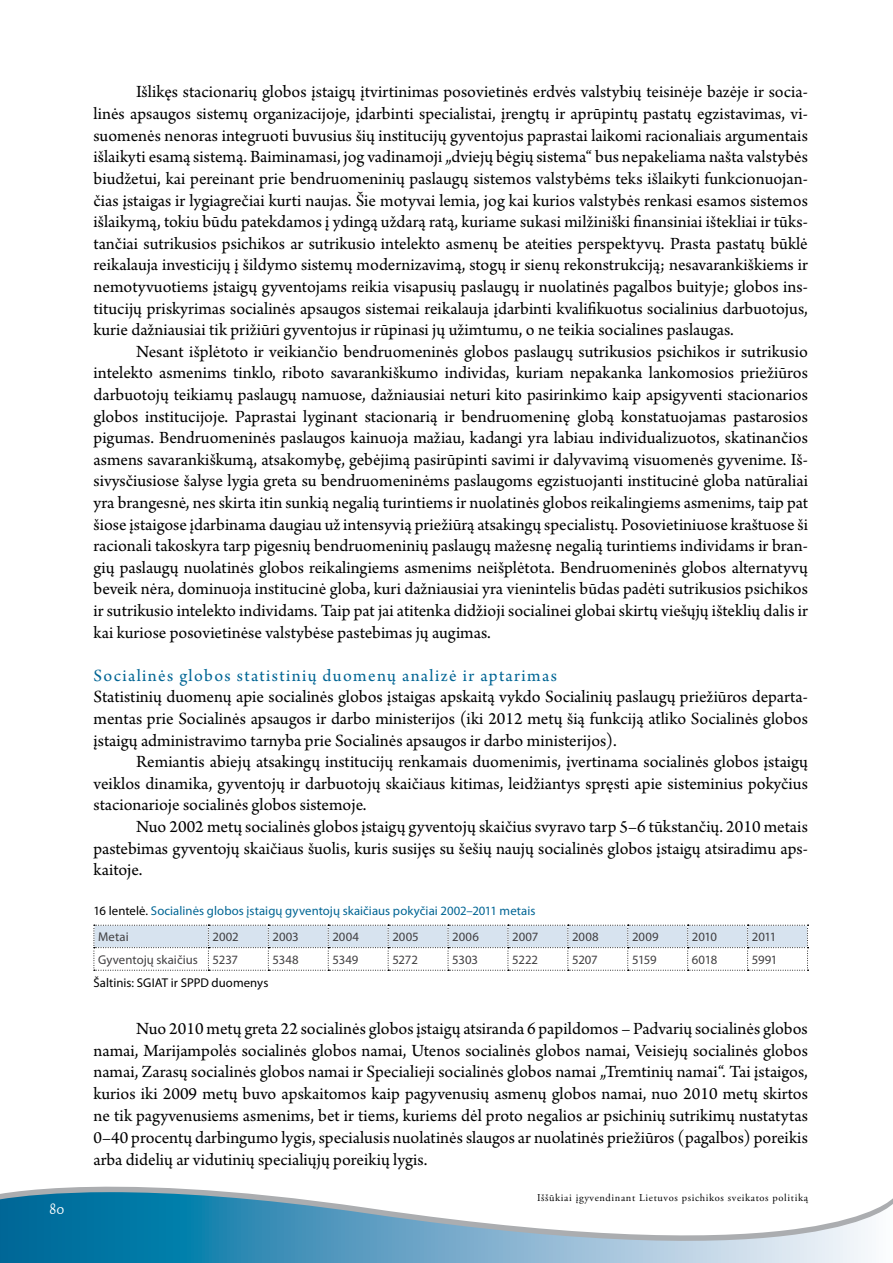
<style>
.page{position:relative;width:893px;height:1263px;background:#fff}
.page>*{position:absolute;margin:0;border:0;box-sizing:border-box;transform-origin:0 0}
.t1{font:18px/21.6px "Arno Pro";color:#000;text-align:justify}
.t2{font:18px "Arno Pro";letter-spacing:.075em;color:#006594}
.t3{font:15.75px "Calligraphic 421 BT Roman B";color:#fff}
.t4{font:12.75px "Myriad Pro";letter-spacing:-.005em;color:#414042}
.t5{font:12.75px/26.7px "Myriad Pro";letter-spacing:.005em;color:#006594}
.t6{font:12.75px "Myriad Pro";letter-spacing:.005em;color:#000}
.t7{font:10.5px "Adobe Garamond Pro";letter-spacing:.06em;color:#000}
.s1{color:#000}
.s2{color:#414042}
</style>
<div class="page">
<svg style="left:14px;top:1186px;width:213px;height:6px"></svg>
<svg style="left:0;top:1192px;width:893px;height:71px"></svg>
<svg style="left:94px;top:925px;width:714px;height:46px"></svg>
<p class="t3" style="left:49px;top:1198px;width:17px">80</p>
<p class="t1" style="left:94px;top:82px;width:716px;text-indent:43px">Išlikęs stacionarių globos įstaigų įtvirtinimas posovietinės erdvės valstybių teisinėje bazėje ir socia&shy;linės apsaugos sistemų organizacijoje, įdarbinti specialistai, įrengtų ir aprūpintų pastatų egzistavimas, vi&shy;suomenės nenoras integruoti buvusius šių institucijų gyventojus paprastai laikomi racionaliais argumentais išlaikyti esamą sistemą. Baiminamasi, jog vadinamoji „dviejų bėgių sistema“ bus nepakeliama našta valstybės biudžetui, kai pereinant prie bendruomeninių paslaugų sistemos valstybėms teks išlaikyti funkcionuojan&shy;čias įstaigas ir lygiagrečiai kurti naujas. Šie motyvai lemia, jog kai kurios valstybės renkasi esamos sistemos išlaikymą, tokiu būdu patekdamos į ydingą uždarą ratą, kuriame sukasi milžiniški finansiniai ištekliai ir tūks&shy;tančiai sutrikusios psichikos ar sutrikusio intelekto asmenų be ateities perspektyvų. Prasta pastatų būklė reikalauja investicijų į šildymo sistemų modernizavimą, stogų ir sienų rekonstrukciją; nesavarankiškiems ir nemotyvuotiems įstaigų gyventojams reikia visapusių paslaugų ir nuolatinės pagalbos buityje; globos ins&shy;titucijų priskyrimas socialinės apsaugos sistemai reikalauja įdarbinti kvalifikuotus socialinius darbuotojus, kurie dažniausiai tik prižiūri gyventojus ir rūpinasi jų užimtumu, o ne teikia socialines paslaugas.</p>
<p class="t1" style="left:94px;top:341px;width:716px;text-indent:43px">Nesant išplėtoto ir veikiančio bendruomeninės globos paslaugų sutrikusios psichikos ir sutrikusio intelekto asmenims tinklo, riboto savarankiškumo individas, kuriam nepakanka lankomosios priežiūros darbuotojų teikiamų paslaugų namuose, dažniausiai neturi kito pasirinkimo kaip apsigyventi stacionarios globos institucijoje. Paprastai lyginant stacionarią ir bendruomeninę globą konstatuojamas pastarosios pigumas. Bendruomeninės paslaugos kainuoja mažiau, kadangi yra labiau individualizuotos, skatinančios asmens savarankiškumą, atsakomybę, gebėjimą pasirūpinti savimi ir dalyvavimą visuomenės gyvenime. Iš&shy;sivysčiusiose šalyse lygia greta su bendruomeninėms paslaugoms egzistuojanti institucinė globa natūraliai yra brangesnė, nes skirta itin sunkią negalią turintiems ir nuolatinės globos reikalingiems asmenims, taip pat šiose įstaigose įdarbinama daugiau už intensyvią priežiūrą atsakingų specialistų. Posovietiniuose kraštuose ši racionali takoskyra tarp pigesnių bendruomeninių paslaugų mažesnę negalią turintiems individams ir bran&shy;gių paslaugų nuolatinės globos reikalingiems asmenims neišplėtota. Bendruomeninės globos alternatyvų beveik nėra, dominuoja institucinė globa, kuri dažniausiai yra vienintelis būdas padėti sutrikusios psichikos ir sutrikusio intelekto individams. Taip pat jai atitenka didžioji socialinei globai skirtų viešųjų išteklių dalis ir kai kuriose posovietinėse valstybėse pastebimas jų augimas.</p>
<p class="t2" style="left:94px;top:665px;width:465px">Socialinės globos statistinių duomenų analizė ir aptarimas</p>
<p class="t1" style="left:94px;top:687px;width:716px">Statistinių duomenų apie socialinės globos įstaigas apskaitą vykdo Socialinių paslaugų priežiūros departa&shy;mentas prie Socialinės apsaugos ir darbo ministerijos (iki 2012 metų šią funkciją atliko Socialinės globos įstaigų administravimo tarnyba prie Socialinės apsaugos ir darbo ministerijos).</p>
<p class="t1" style="left:94px;top:752px;width:716px;text-indent:43px">Remiantis abiejų atsakingų institucijų renkamais duomenimis, įvertinama socialinės globos įstaigų veiklos dinamika, gyventojų ir darbuotojų skaičiaus kitimas, leidžiantys spręsti apie sisteminius pokyčius stacionarioje socialinės globos sistemoje.</p>
<p class="t1" style="left:94px;top:817px;width:716px;text-indent:43px">Nuo 2002 metų socialinės globos įstaigų gyventojų skaičius svyravo tarp 5–6 tūkstančių. 2010 metais pastebimas gyventojų skaičiaus šuolis, kuris susijęs su šešių naujų socialinės globos įstaigų atsiradimu aps&shy;kaitoje.</p>
<p class="t5" style="left:98px;top:897px;width:439px;text-indent:-5px"><span class="s1">16 lentelė.</span> Socialinės globos įstaigų gyventojų skaičiaus pokyčiai 2002–2011 metais<br><span class="s2">Metai</span></p>
<p class="t4" style="left:213px;top:929px;width:28px">2002</p>
<p class="t4" style="left:273px;top:929px;width:28px">2003</p>
<p class="t4" style="left:332px;top:929px;width:28px">2004</p>
<p class="t4" style="left:392px;top:929px;width:28px">2005</p>
<p class="t4" style="left:452px;top:929px;width:28px">2006</p>
<p class="t4" style="left:512px;top:929px;width:28px">2007</p>
<p class="t4" style="left:572px;top:929px;width:28px">2008</p>
<p class="t4" style="left:632px;top:929px;width:28px">2009</p>
<p class="t4" style="left:692px;top:929px;width:27px">2010</p>
<p class="t4" style="left:752px;top:929px;width:26px">2011</p>
<p class="t4" style="left:98px;top:951px;width:142px">Gyventojų skaičius 5237</p>
<p class="t4" style="left:272px;top:951px;width:28px">5348</p>
<p class="t4" style="left:332px;top:951px;width:27px">5349</p>
<p class="t4" style="left:392px;top:951px;width:27px">5272</p>
<p class="t4" style="left:452px;top:951px;width:27px">5303</p>
<p class="t4" style="left:512px;top:951px;width:27px">5222</p>
<p class="t4" style="left:572px;top:951px;width:27px">5207</p>
<p class="t4" style="left:632px;top:951px;width:26px">5159</p>
<p class="t4" style="left:692px;top:951px;width:27px">6018</p>
<p class="t4" style="left:752px;top:951px;width:27px">5991</p>
<p class="t6" style="left:93px;top:974px;width:176px">Šaltinis: SGIAT ir SPPD duomenys</p>
<p class="t1" style="left:94px;top:1019px;width:716px;text-indent:43px">Nuo 2010 metų greta 22 socialinės globos įstaigų atsiranda 6 papildomos – Padvarių socialinės globos namai, Marijampolės socialinės globos namai, Utenos socialinės globos namai, Veisiejų socialinės globos namai, Zarasų socialinės globos namai ir Specialieji socialinės globos namai „Tremtinių namai“. Tai įstaigos, kurios iki 2009 metų buvo apskaitomos kaip pagyvenusių asmenų globos namai, nuo 2010 metų skirtos ne tik pagyvenusiems asmenims, bet ir tiems, kuriems dėl proto negalios ar psichinių sutrikimų nustatytas 0–40 procentų darbingumo lygis, specialusis nuolatinės slaugos ar nuolatinės priežiūros (pagalbos) poreikis arba didelių ar vidutinių specialiųjų poreikių lygis.</p>
<p class="t7" style="left:537px;top:1191px;width:272px">Iššūkiai įgyvendinant Lietuvos psichikos sveikatos politiką</p>
</div>
